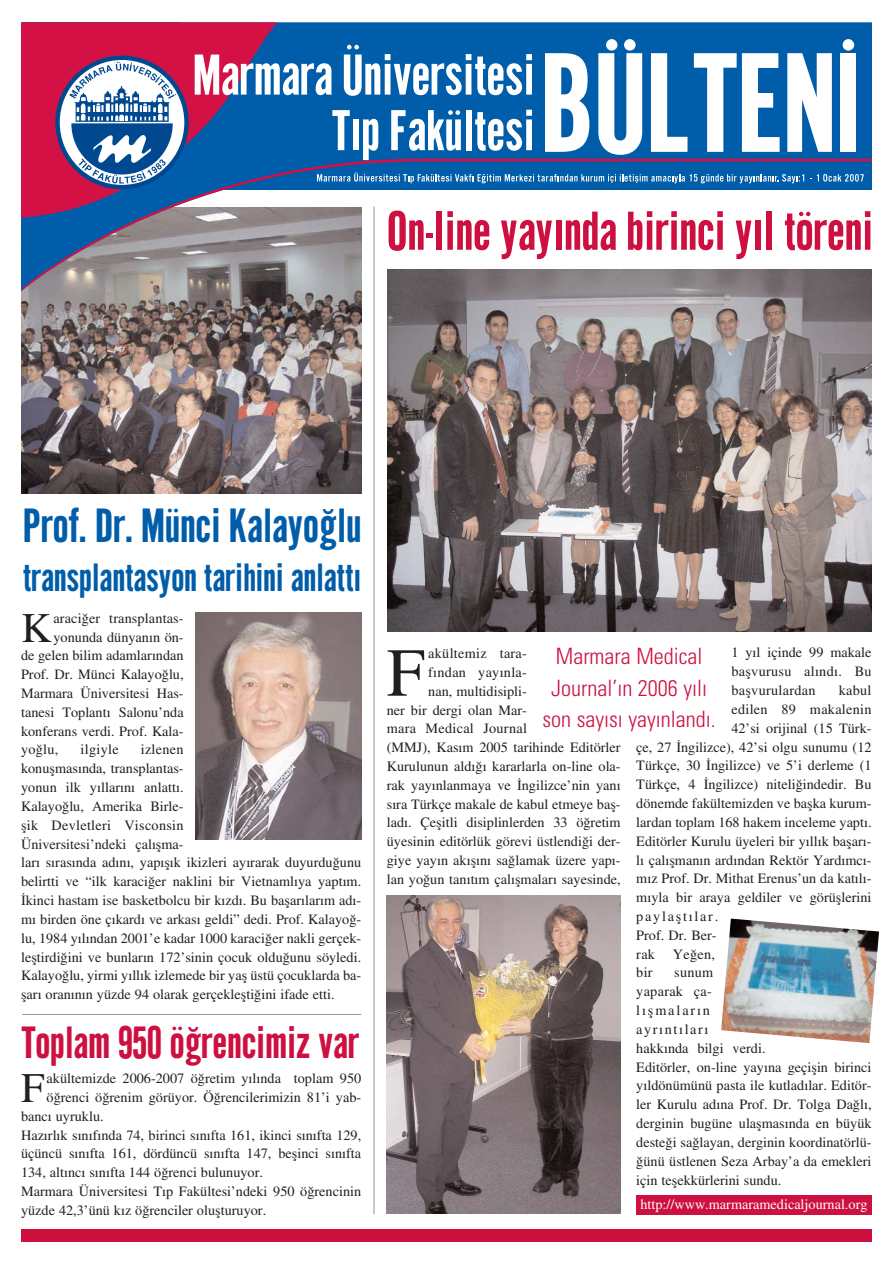
<style>
.page{position:relative;width:893px;height:1263px;background:#fff}
.page>*{position:absolute;margin:0;border:0;box-sizing:border-box;transform-origin:0 0}
.t1{font:68.55px "Mtimes Mas";color:#231f20}
.t2{font:52.95px "Gothic No 1 Mas";color:#ce1041}
.t3{font:46.5px "Gothic No 1 Mas";color:#005daa}
.t4{font:43.65px "Gothic No 1 Mas";color:#ce1041}
.t5{font:42.15px "Mtimes Mas";color:#231f20}
.t6{font:38.1px "Gothic No 1 Mas";color:#005daa}
.t7{font:300 condensed 22.5px/31.7px "Univers";color:#ce1041;text-align:center}
.t8{font:14.25px/18.9px "Mtimes Mas";color:#231f20}
.t9{font:14.25px "Mtimes Mas";letter-spacing:.02em;color:#231f20}
.t10{font:14.25px "Mtimes Mas";color:#fff}
.t11{font:14.25px "Mtimes Mas";letter-spacing:.12em;color:#231f20}
</style>
<div class="page">
<img style="left:21px;top:291px;width:340px;height:203px">
<div style="left:21px;top:22px;width:850px;height:269px;background:#005daa"></div>
<svg style="left:21px;top:22px;width:283px;height:201px;background:#4d4185"></svg>
<svg style="left:22px;top:159px;width:849px;height:132px"></svg>
<svg style="left:55px;top:56px;width:134px;height:133px"></svg>
<svg style="left:21px;top:22px;width:159px;height:162px"></svg>
<svg style="left:545px;top:53px;width:44px;height:99px"></svg>
<svg style="left:598px;top:39px;width:44px;height:116px"></svg>
<svg style="left:651px;top:53px;width:36px;height:99px"></svg>
<svg style="left:694px;top:53px;width:85px;height:99px"></svg>
<svg style="left:787px;top:53px;width:45px;height:99px"></svg>
<div style="left:840px;top:53px;width:16px;height:99px;background:#fff"></div>
<div style="left:842px;top:39px;width:12px;height:12px;background:#fff;border-radius:50%"></div>
<svg style="left:332px;top:110px;width:18px;height:40px"></svg>
<div style="left:353px;top:119px;width:6px;height:31px;background:#fff"></div>
<svg style="left:363px;top:119px;width:15px;height:41px"></svg>
<svg style="left:391px;top:110px;width:70px;height:41px"></svg>
<div style="left:466px;top:110px;width:5px;height:40px;background:#fff"></div>
<svg style="left:475px;top:110px;width:57px;height:41px"></svg>
<svg style="left:195px;top:55px;width:137px;height:40px"></svg>
<svg style="left:344px;top:45px;width:188px;height:51px"></svg>
<svg style="left:810px;top:174px;width:54px;height:8px"></svg>
<svg style="left:317px;top:173px;width:487px;height:10px;background:#4387c0"></svg>
<div style="left:21px;top:1229px;width:850px;height:13px;background:#ce1041"></div>
<hr style="left:374px;top:207px;width:1px;height:1007px;background:#939598">
<img style="left:196px;top:612px;width:165px;height:227px">
<img style="left:387px;top:269px;width:484px;height:363px">
<div style="left:636px;top:1195px;width:235px;height:20px;background:#ce1041"></div>
<img style="left:386px;top:896px;width:235px;height:318px">
<img style="left:721px;top:919px;width:158px;height:124px">
<hr style="left:22px;top:1014px;width:339px;height:1px;background:#939598">
<h2 class="t2" style="left:387px;top:210px;width:488px">On-line yay›nda birinci y›l töreni</h2>
<h3 class="t3" style="left:23px;top:506px;width:340px">Prof. Dr. Münci Kalayo¤lu</h3>
<h3 class="t6" style="left:23px;top:562px;width:340px">transplantasyon tarihini anlatt›</h3>
<h3 class="t5" style="left:21px;top:616px;width:32px">K</h3>
<p class="t8" style="left:53px;top:611px;width:132px">araci¤er transplantas-</p>
<p class="t8" style="left:53px;top:629px;width:132px">yonunda dünyan›n ön-</p>
<p class="t8" style="left:21px;top:648px;width:164px">de gelen bilim adamlar›ndan</p>
<p class="t8" style="left:21px;top:667px;width:164px">Prof. Dr. Münci Kalayo¤lu,</p>
<p class="t8" style="left:21px;top:686px;width:164px">Marmara Üniversitesi Has-</p>
<p class="t8" style="left:21px;top:705px;width:164px">tanesi Toplant› Salonu’nda</p>
<p class="t8" style="left:21px;top:724px;width:164px">konferans verdi. Prof. Kala-</p>
<p class="t8" style="left:21px;top:742px;width:39px">yo¤lu,</p>
<p class="t9" style="left:81px;top:746px;width:40px">ilgiyle</p>
<p class="t8" style="left:21px;top:742px;width:342px;text-indent:120px">izlenen<br>konuflmas›nda, transplantas-<br>yonun ilk y›llar›n› anlatt›.<br>Kalayo¤lu, Amerika Birle-<br>flik Devletleri Visconsin<br>Üniversitesi’ndeki çal›flma-<br>lar› s›ras›nda ad›n›, yap›fl›k ikizleri ay›rarak duyurdu¤unu belirtti ve “ilk karaci¤er naklini bir Vietnaml›ya yapt›m. ‹kinci hastam ise basketbolcu bir k›zd›. Bu baflar›lar›m ad›- m› birden öne ç›kard› ve arkas› geldi” dedi. Prof. Kalayo¤- lu, 1984 y›l›ndan 2001’e kadar 1000 karaci¤er nakli gerçek&shy;lefltirdi¤ini ve bunlar›n 172’sinin çocuk oldu¤unu söyledi.<br>Kalayo¤lu, yirmi y›ll›k izlemede bir yafl üstü çocuklarda ba&shy;flar› oran›n›n yüzde 94 olarak gerçekleflti¤ini ifade etti.</p>
<h3 class="t4" style="left:21px;top:1025px;width:339px">Toplam 950 ö¤rencimiz var</h3>
<h3 class="t5" style="left:21px;top:1076px;width:25px">F</h3>
<p class="t8" style="left:47px;top:1071px;width:316px">akültemizde 2006-2007 ö¤retim y›l›nda toplam 950</p>
<p class="t8" style="left:47px;top:1090px;width:316px">ö¤renci ö¤renim görüyor. Ö¤rencilerimizin 81’i yab-</p>
<p class="t8" style="left:21px;top:1109px;width:84px">banc› uyruklu.</p>
<p class="t8" style="left:21px;top:1128px;width:342px">Haz›rl›k s›n›f›nda 74, birinci s›n›fta 161, ikinci s›n›fta 129,</p>
<p class="t8" style="left:21px;top:1146px;width:342px">üçüncü s›n›fta 161, dördüncü s›n›fta 147, beflinci s›n›fta</p>
<p class="t8" style="left:21px;top:1165px;width:243px">134, alt›nc› s›n›fta 144 ö¤renci bulunuyor.</p>
<p class="t8" style="left:21px;top:1184px;width:342px">Marmara Üniversitesi T›p Fakültesi’ndeki 950 ö¤rencinin</p>
<p class="t8" style="left:21px;top:1203px;width:247px">yüzde 42,3’ünü k›z ö¤renciler oluflturuyor.</p>
<p class="t8" style="left:731px;top:645px;width:142px;text-align:justify">1 y›l içinde 99 makale baflvurusu al›nd›. Bu baflvurulardan</p>
<h3 class="t7" style="left:542px;top:642px;width:175px">Marmara Medical<br>Journal’›n 2006 y›l› son say›s› yay›nland›.</h3>
<h1 class="t1" style="left:387px;top:654px;width:40px">F</h1>
<p class="t9" style="left:428px;top:649px;width:100px">akültemiz tara-</p>
<p class="t9" style="left:428px;top:668px;width:100px">f›ndan yay›nla-</p>
<p class="t8" style="left:428px;top:684px;width:100px">nan, multidisipli-</p>
<p class="t8" style="left:387px;top:702px;width:142px">ner bir dergi olan Mar-</p>
<p class="t9" style="left:387px;top:725px;width:142px">mara Medical Journal</p>
<p class="t8" style="left:387px;top:740px;width:235px">(MMJ), Kas›m 2005 tarihinde Editörler</p>
<p class="t8" style="left:387px;top:759px;width:235px">Kurulunun ald›¤› kararlarla on-line ola-</p>
<p class="t8" style="left:387px;top:778px;width:235px">rak yay›nlanmaya ve ‹ngilizce’nin yan›</p>
<p class="t8" style="left:387px;top:797px;width:235px">s›ra Türkçe makale de kabul etmeye bafl-</p>
<p class="t8" style="left:387px;top:815px;width:235px">lad›. Çeflitli disiplinlerden 33 ö¤retim</p>
<p class="t8" style="left:387px;top:834px;width:235px">üyesinin editörlük görevi üstlendi¤i der-</p>
<p class="t8" style="left:387px;top:853px;width:235px">giye yay›n ak›fl›n› sa¤lamak üzere yap›-</p>
<p class="t8" style="left:387px;top:872px;width:235px">lan yo¤un tan›t›m çal›flmalar› sayesinde,</p>
<p class="t8" style="left:839px;top:683px;width:34px">kabul</p>
<p class="t9" style="left:731px;top:705px;width:142px">edilen 89 makalenin</p>
<p class="t8" style="left:731px;top:721px;width:142px">42’si orijinal (15 Türk-</p>
<p class="t8" style="left:636px;top:739px;width:237px">çe, 27 ‹ngilizce), 42’si olgu sunumu (12</p>
<p class="t8" style="left:636px;top:758px;width:237px">Türkçe, 30 ‹ngilizce) ve 5’i derleme (1</p>
<p class="t8" style="left:636px;top:777px;width:237px">Türkçe, 4 ‹ngilizce) niteli¤indedir. Bu</p>
<p class="t8" style="left:636px;top:796px;width:237px">dönemde fakültemizden ve baflka kurum-</p>
<p class="t8" style="left:636px;top:815px;width:237px">lardan toplam 168 hakem inceleme yapt›.</p>
<p class="t8" style="left:636px;top:834px;width:237px">Editörler Kurulu üyeleri bir y›ll›k baflar›-</p>
<p class="t8" style="left:636px;top:852px;width:237px">l› çal›flman›n ard›ndan Rektör Yard›mc›-</p>
<p class="t8" style="left:636px;top:871px;width:237px">m›z Prof. Dr. Mithat Erenus’un da kat›l›-</p>
<p class="t8" style="left:636px;top:890px;width:237px">m›yla bir araya geldiler ve görüfllerini</p>
<p class="t11" style="left:636px;top:912px;width:84px">paylaflt›lar.</p>
<p class="t8" style="left:636px;top:928px;width:82px">Prof. Dr. Ber-</p>
<p class="t8" style="left:636px;top:947px;width:80px">rak Ye¤en,</p>
<p class="t8" style="left:636px;top:965px;width:18px">bir</p>
<p class="t8" style="left:636px;top:965px;width:237px;text-indent:38px">sunum<br>yaparak ça-<br>l›flmalar›n<br>ayr›nt›lar›<br>hakk›nda bilgi verdi.<br>Editörler, on-line yay›na geçiflin birinci y›ldönümünü pasta ile kutlad›lar. Editör&shy;ler Kurulu ad›na Prof. Dr. Tolga Da¤l›, derginin bugüne ulaflmas›nda en büyük deste¤i sa¤layan, derginin koordinatörlü-¤ünü üstlenen Seza Arbay’a da emekleri için teflekkürlerini sundu.</p>
<p class="t10" style="left:640px;top:1200px;width:229px">http://www.marmaramedicaljournal.org</p>
</div>
